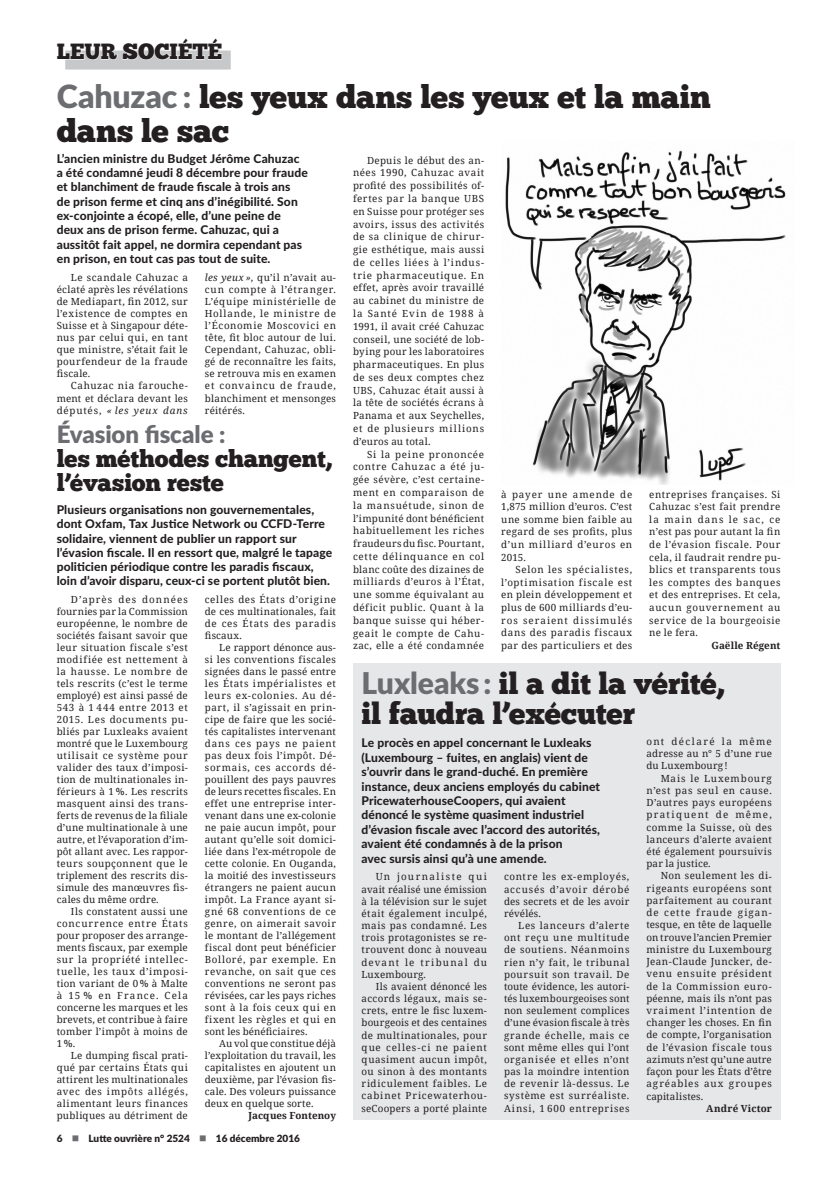
<style>
.page{position:relative;width:823px;height:1191px;background:#fff}
.page>*{position:absolute;margin:0;border:0;box-sizing:border-box;transform-origin:0 0}
.t1{font:32px/33.4px "Chunk Five";letter-spacing:-.005em;color:#231f20}
.t2{font:30px/30.4px "Chunk Five";letter-spacing:-.005em;color:#231f20}
.t3{font:24px/24.2px "Chunk Five";letter-spacing:-.005em;color:#231f20}
.t4{font:900 24px "Lato";letter-spacing:-.005em;color:#6c6d70}
.t5{font:22px "Chunk Five";color:#231f20}
.t6{font:800 12px/14.4px "Lato";letter-spacing:.01em;color:#231f20}
.t7{font:900 10px "Lato";color:#231f20}
.t8{font:9.8px/12px "Noto Serif";letter-spacing:.04em;color:#231f20;text-align:justify}
.t9{font:700 9.8px "Noto Serif";letter-spacing:.005em;color:#231f20}
.s1{font-family:"Lato";font-weight:900;color:#6c6d70}
.s2{font-style:italic}
.s3{color:#6c6d70}
</style>
<div class="page">
<div style="left:65px;top:51px;width:165px;height:19px;background:#c7c8ca"></div>
<svg style="left:65px;top:50px;width:157px;height:10px"></svg>
<div style="left:353px;top:663px;width:427px;height:457px;background:#e6e7e9"></div>
<img style="left:505px;top:150px;width:281px;height:334px">
<h3 class="t5" style="left:57px;top:38px;width:167px">LEUR SOCIÉTÉ</h3>
<h1 class="t1" style="left:57px;top:81px;width:655px"><span class="s1">Cahuzac :</span> les yeux dans les yeux et la main dans le sac</h1>
<p class="t6" style="left:57px;top:151px;width:252px">L’ancien ministre du Budget Jérôme Cahuzac a été condamné jeudi 8 décembre pour fraude et blanchiment de fraude fiscale à trois ans<br>de prison ferme et cinq ans d’inégibilité. Son ex-conjointe a écopé, elle, d’une peine de deux ans de prison ferme. Cahuzac, qui a aussitôt fait appel, ne dormira cependant pas en prison, en tout cas pas tout de suite.</p>
<p class="t8" style="left:57px;top:271px;width:132px;text-indent:14px">Le scandale Cahuzac a éclaté après les révélations de Mediapart, fin 2012, sur l’existence de comptes en Suisse et à Singapour déte&shy;nus par celui qui, en tant que ministre, s’était fait le pourfendeur de la fraude fiscale.</p>
<p class="t8" style="left:57px;top:379px;width:132px;text-indent:14px">Cahuzac nia farouche&shy;ment et déclara devant les députés, <span class="s2">« les yeux dans</span></p>
<p class="t8" style="left:353px;top:153px;width:132px;line-height:12.8px;text-indent:14px">Depuis le début des an&shy;nées 1990, Cahuzac avait profité des possibilités of&shy;fertes par la banque UBS en Suisse pour protéger ses avoirs, issus des activités de sa clinique de chirur&shy;gie esthétique, mais aussi de celles liées à l’indus&shy;trie pharmaceutique. En effet, après avoir travaillé au cabinet du ministre de la Santé Evin de 1988 à 1991, il avait créé Cahuzac conseil, une société de lob&shy;bying pour les laboratoires pharmaceutiques. En plus de ses deux comptes chez UBS, Cahuzac était aussi à la tête de sociétés écrans à Panama et aux Seychelles, et de plusieurs millions d’euros au total.</p>
<p class="t8" style="left:353px;top:447px;width:132px;line-height:12.8px;text-indent:14px">Si la peine prononcée contre Cahuzac a été ju&shy;gée sévère, c’est certaine&shy;ment en comparaison de la mansuétude, sinon de l’impunité dont bénéficient habituellement les riches fraudeurs du fisc. Pourtant, cette délinquance en col blanc coûte des dizaines de milliards d’euros à l’État, une somme équivalant au déficit public. Quant à la banque suisse qui héber&shy;geait le compte de Cahu&shy;zac, elle a été condamnée</p>
<p class="t8" style="left:205px;top:271px;width:132px"><span class="s2">les yeux »</span>, qu’il n’avait au&shy;cun compte à l’étranger.<br>L’équipe ministérielle de Hollande, le ministre de l’Économie Moscovici en tête, fit bloc autour de lui.<br>Cependant, Cahuzac, obli&shy;gé de reconnaître les faits, se retrouva mis en examen et convaincu de fraude, blanchiment et mensonges réitérés.</p>
<h3 class="t4" style="left:57px;top:416px;width:170px">Évasion fiscale :</h3>
<h3 class="t3" style="left:57px;top:446px;width:276px">les méthodes changent, l’évasion reste</h3>
<p class="t6" style="left:57px;top:502px;width:277px">Plusieurs organisations non gouvernementales, dont Oxfam, Tax Justice Network ou CCFD-Terre solidaire, viennent de publier un rapport sur l’évasion fiscale. Il en ressort que, malgré le tapage politicien périodique contre les paradis fiscaux, loin d’avoir disparu, ceux-ci se portent plutôt bien.</p>
<p class="t8" style="left:57px;top:593px;width:132px;text-indent:14px">D’après des données fournies par la Commission européenne, le nombre de sociétés faisant savoir que leur situation fiscale s’est modifiée est nettement à la hausse. Le nombre de tels rescrits (c’est le terme employé) est ainsi passé de 543 à 1 444 entre 2013 et 2015. Les documents pu&shy;bliés par Luxleaks avaient montré que le Luxembourg utilisait ce système pour valider des taux d’imposi&shy;tion de multinationales in&shy;férieurs à 1 %. Les rescrits masquent ainsi des trans&shy;ferts de revenus de la filiale d’une multinationale à une autre, et l’évaporation d’im&shy;pôt allant avec. Les rappor&shy;teurs soupçonnent que le triplement des rescrits dis&shy;simule des manœuvres fis&shy;cales du même ordre.</p>
<p class="t8" style="left:57px;top:905px;width:132px;text-indent:14px">Ils constatent aussi une concurrence entre États pour proposer des arrange&shy;ments fiscaux, par exemple sur la propriété intellec&shy;tuelle, les taux d’imposi&shy;tion variant de 0 % à Malte à 15 % en France. Cela concerne les marques et les brevets, et contribue à faire tomber l’impôt à moins de 1%.</p>
<p class="t8" style="left:57px;top:1049px;width:132px;text-indent:14px">Le dumping fiscal prati&shy;qué par certains États qui attirent les multinationales avec des impôts allégés, alimentant leurs finances publiques au détriment de</p>
<p class="t8" style="left:649px;top:487px;width:132px;line-height:12.6px">entreprises françaises. Si Cahuzac s’est fait prendre la main dans le sac, ce n’est pas pour autant la fin de l’évasion fiscale. Pour cela, il faudrait rendre pu&shy;blics et transparents tous les comptes des banques et des entreprises. Et cela, aucun gouvernement au service de la bourgeoisie ne le fera.</p>
<p class="t9" style="left:711px;top:638px;width:70px">Gaëlle Régent</p>
<p class="t8" style="left:501px;top:487px;width:132px;line-height:12.6px">à payer une amende de 1,875 million d’euros. C’est une somme bien faible au regard de ses profits, plus d’un milliard d’euros en 2015.</p>
<p class="t8" style="left:501px;top:563px;width:132px;line-height:12.6px;text-indent:14px">Selon les spécialistes, l’optimisation fiscale est en plein développement et plus de 600 milliards d’eu&shy;ros seraient dissimulés dans des paradis fiscaux par des particuliers et des</p>
<p class="t8" style="left:205px;top:593px;width:132px">celles des États d’origine de ces multinationales, fait de ces États des paradis fiscaux.</p>
<p class="t8" style="left:205px;top:641px;width:132px;text-indent:14px">Le rapport dénonce aus&shy;si les conventions fiscales signées dans le passé entre les États impérialistes et leurs ex-colonies. Au dé&shy;part, il s’agissait en prin&shy;cipe de faire que les socié&shy;tés capitalistes intervenant dans ces pays ne paient pas deux fois l’impôt. Dé&shy;sormais, ces accords dé&shy;pouillent des pays pauvres de leurs recettes fiscales. En effet une entreprise inter&shy;venant dans une ex-colonie ne paie aucun impôt, pour autant qu’elle soit domici&shy;liée dans l’ex-métropole de cette colonie. En Ouganda, la moitié des investisseurs étrangers ne paient aucun impôt. La France ayant si&shy;gné 68 conventions de ce genre, on aimerait savoir le montant de l’allégement fiscal dont peut bénéficier Bolloré, par exemple. En revanche, on sait que ces conventions ne seront pas révisées, car les pays riches sont à la fois ceux qui en fixent les règles et qui en sont les bénéficiaires.</p>
<p class="t8" style="left:205px;top:1037px;width:132px;text-indent:14px">Au vol que constitue déjà l’exploitation du travail, les capitalistes en ajoutent un deuxième, par l’évasion fis&shy;cale. Des voleurs puissance deux en quelque sorte.</p>
<p class="t9" style="left:248px;top:1109px;width:89px">Jacques Fontenoy</p>
<h2 class="t2" style="left:361px;top:668px;width:364px"><span class="s1">Luxleaks :</span> il a dit la vérité, il faudra l’exécuter</h2>
<p class="t6" style="left:361px;top:735px;width:240px">Le procès en appel concernant le Luxleaks (Luxembourg – fuites, en anglais) vient de s’ouvrir dans le grand-duché. En première instance, deux anciens employés du cabinet PricewaterhouseCoopers, qui avaient dénoncé le système quasiment industriel d’évasion fiscale avec l’accord des autorités, avaient été condamnés à de la prison<br>avec sursis ainsi qu’à une amende.</p>
<p class="t8" style="left:361px;top:870px;width:127px;text-indent:14px">Un journaliste qui avait réalisé une émission à la télévision sur le sujet était également inculpé, mais pas condamné. Les trois protagonistes se re&shy;trouvent donc à nouveau devant le tribunal du Luxembourg.</p>
<p class="t8" style="left:361px;top:980px;width:127px;text-indent:14px">Ils avaient dénoncé les accords légaux, mais se&shy;crets, entre le fisc luxem&shy;bourgeois et des centaines de multinationales, pour que celles-ci ne paient quasiment aucun impôt, ou sinon à des montants ridiculement faibles. Le cabinet Pricewaterhou&shy;seCoopers a porté plainte</p>
<p class="t8" style="left:646px;top:735px;width:127px">ont déclaré la même adresse au n° 5 d’une rue du Luxembourg!</p>
<p class="t8" style="left:646px;top:771px;width:127px;text-indent:14px">Mais le Luxembourg n’est pas seul en cause.<br>D’autres pays européens pratiquent de même, comme la Suisse, où des lanceurs d’alerte avaient été également poursuivis par la justice.</p>
<p class="t8" style="left:646px;top:869px;width:127px;text-indent:14px">Non seulement les di&shy;rigeants européens sont parfaitement au courant de cette fraude gigan&shy;tesque, en tête de laquelle on trouve l’ancien Premier ministre du Luxembourg Jean-Claude Juncker, de&shy;venu ensuite président de la Commission euro&shy;péenne, mais ils n’ont pas vraiment l’intention de changer les choses. En fin de compte, l’organisation de l’évasion fiscale tous azimuts n’est qu’une autre façon pour les États d’être agréables aux groupes capitalistes.</p>
<p class="t9" style="left:706px;top:1101px;width:67px">André Victor</p>
<p class="t8" style="left:503px;top:870px;width:127px">contre les ex-employés, accusés d’avoir dérobé des secrets et de les avoir révélés.</p>
<p class="t8" style="left:503px;top:919px;width:127px;text-indent:14px">Les lanceurs d’alerte ont reçu une multitude de soutiens. Néanmoins rien n’y fait, le tribunal poursuit son travail. De toute évidence, les autori&shy;tés luxembourgeoises sont non seulement complices d’une évasion fiscale à très grande échelle, mais ce sont même elles qui l’ont organisée et elles n’ont pas la moindre intention de revenir là-dessus. Le système est surréaliste.<br>Ainsi, 1 600 entreprises</p>
<p class="t7" style="left:57px;top:1131px;width:245px">6 <span class="s3">■</span> Lutte ouvrière n° 2524 <span class="s3">■</span> 16 décembre 2016</p>
</div>
